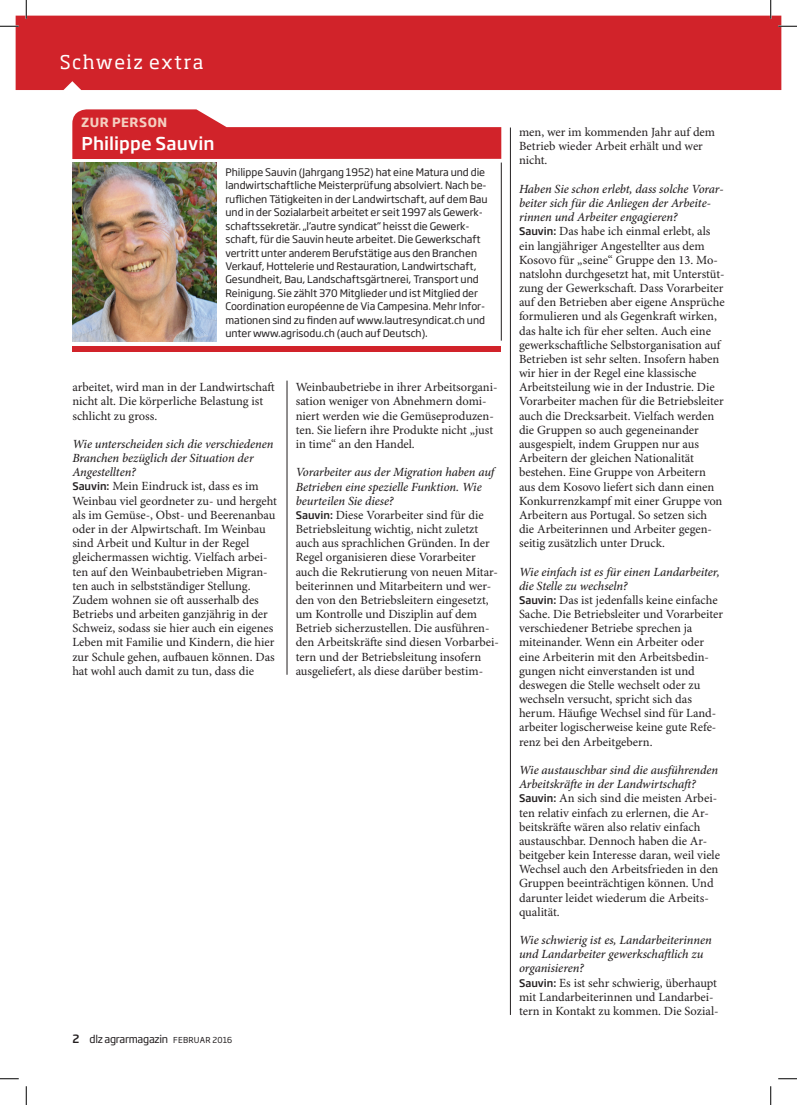
<style>
.page{position:relative;width:797px;height:1105px;background:#fff}
.page>*{position:absolute;margin:0;border:0;box-sizing:border-box;transform-origin:0 0}
.t1{font:18.75px "Soho Pro";letter-spacing:.075em;color:#fff}
.t2{font:500 17.5px "Soho Gothic Pro";letter-spacing:.005em;color:#fff}
.t3{font:12.5px/14.1px "Minion Pro";color:#231f20}
.t4{font:700 12.5px "Soho Gothic Pro";letter-spacing:.04em;color:#f4cfc0}
.t5{font:10.62px "Soho Gothic Pro";letter-spacing:-.025em;color:#231f20}
.t6{font:10.25px/13.4px "Soho Gothic Pro";letter-spacing:-.005em;color:#231f20}
.s1{font-weight:500;font-style:italic}
.s2{font-family:"Soho Gothic Pro";font-weight:500;font-size:10.25px}
.s3{font-weight:500;font-size:11.25px}
.s4{font-size:8.12px}
</style>
<div class="page">
<hr style="left:510px;top:128px;width:1px;height:887px;background:#231f20">
<hr style="left:287px;top:381px;width:1px;height:294px;background:#231f20">
<hr style="left:501px;top:163px;width:1px;height:178px;background:#231f20">
<svg style="left:72px;top:109px;width:429px;height:50px"></svg>
<div style="left:72px;top:346px;width:429px;height:5px;background:#d1232a"></div>
<img style="left:72px;top:162px;width:145px;height:179px">
<div style="left:16px;top:16px;width:765px;height:74px;background:#d1232a"></div>
<svg style="left:0;top:25px;width:19px;height:2px"></svg>
<svg style="left:778px;top:25px;width:19px;height:2px"></svg>
<svg style="left:0;top:1078px;width:19px;height:1px"></svg>
<svg style="left:778px;top:1078px;width:19px;height:1px"></svg>
<svg style="left:25px;top:0;width:2px;height:19px"></svg>
<svg style="left:25px;top:1086px;width:2px;height:19px"></svg>
<svg style="left:770px;top:0;width:1px;height:19px"></svg>
<svg style="left:770px;top:1086px;width:1px;height:19px"></svg>
<h1 class="t1" style="left:60px;top:49px;width:145px">Schweiz extra</h1>
<p class="t4" style="left:81px;top:112px;width:87px">ZUR PERSON</p>
<h2 class="t2" style="left:82px;top:129px;width:134px">Philippe Sauvin</h2>
<p class="t6" style="left:225px;top:165px;width:264px">Philippe Sauvin (Jahrgang 1952) hat eine Matura und die landwirtschaftliche Meisterprüfung absolviert. Nach be&shy;ruflichen Tätigkeiten in der Landwirtschaft, auf dem Bau und in der Sozialarbeit arbeitet er seit 1997 als Gewerk&shy;schaftssekretär. „l‘autre syndicat“ heisst die Gewerk&shy;schaft, für die Sauvin heute arbeitet. Die Gewerkschaft vertritt unter anderem Berufstätige aus den Branchen Verkauf, Hottelerie und Restauration, Landwirtschaft, Gesundheit, Bau, Landschaftsgärtnerei, Transport und Reinigung. Sie zählt 370 Mitglieder und ist Mitglied der Coordination européenne de Via Campesina. Mehr Infor&shy;mationen sind zu finden auf www.lautresyndicat.ch und unter www.agrisodu.ch (auch auf Deutsch).</p>
<p class="t3" style="left:72px;top:381px;width:204px">arbeitet, wird man in der Landwirtschaft nicht alt. Die körperliche Belastung ist schlicht zu gross.</p>
<p class="t3" style="left:72px;top:437px;width:206px"><span class="s1">Wie unterscheiden sich die verschiedenen Branchen bezüglich der Situation der Angestellten?<br></span><span class="s2">Sauvin:</span> Mein Eindruck ist, dass es im Weinbau viel geordneter zu- und hergeht als im Gemüse-, Obst- und Beerenanbau oder in der Alpwirtschaft. Im Weinbau sind Arbeit und Kultur in der Regel gleichermassen wichtig. Vielfach arbei&shy;ten auf den Weinbaubetrieben Migran&shy;ten auch in selbstständiger Stellung.<br>Zudem wohnen sie oft ausserhalb des Betriebs und arbeiten ganzjährig in der Schweiz, sodass sie hier auch ein eigenes Leben mit Familie und Kindern, die hier zur Schule gehen, aufbauen können. Das hat wohl auch damit zu tun, dass die</p>
<p class="t3" style="left:296px;top:381px;width:203px">Weinbaubetriebe in ihrer Arbeitsorgani&shy;sation weniger von Abnehmern domi&shy;niert werden wie die Gemüseproduzen&shy;ten. Sie liefern ihre Produkte nicht „just in time“ an den Handel.</p>
<p class="t3" style="left:296px;top:466px;width:205px"><span class="s1">Vorarbeiter aus der Migration haben auf Betrieben eine spezielle Funktion. Wie beurteilen Sie diese?<br></span><span class="s2">Sauvin:</span> Diese Vorarbeiter sind für die Betriebsleitung wichtig, nicht zuletzt auch aus sprachlichen Gründen. In der Regel organisieren diese Vorarbeiter auch die Rekrutierung von neuen Mitar&shy;beiterinnen und Mitarbeitern und wer&shy;den von den Betriebsleitern eingesetzt, um Kontrolle und Disziplin auf dem Betrieb sicherzustellen. Die ausführen&shy;den Arbeitskräfte sind diesen Vorbarbei&shy;tern und der Betriebsleitung insofern ausgeliefert, als diese darüber bestim-</p>
<p class="t5" style="left:72px;top:1031px;width:162px"><span class="s3">2</span> dlz agrarmagazin <span class="s4">fe bruar 2016</span></p>
<p class="t3" style="left:519px;top:126px;width:198px">men, wer im kommenden Jahr auf dem<br>Betrieb wieder Arbeit erhält und wer nicht.</p>
<p class="t3" style="left:519px;top:182px;width:207px"><span class="s1">Haben Sie schon erlebt, dass solche Vorar&shy;beiter sich für die Anliegen der Arbeite&shy;rinnen und Arbeiter engagieren?<br></span><span class="s2">Sauvin:</span> Das habe ich einmal erlebt, als ein langjähriger Angestellter aus dem Kosovo für „seine“ Gruppe den 13. Mo&shy;natslohn durchgesetzt hat, mit Unterstüt&shy;zung der Gewerkschaft. Dass Vorarbeiter auf den Betrieben aber eigene Ansprüche formulieren und als Gegenkraft wirken, das halte ich für eher selten. Auch eine gewerkschaftliche Selbstorganisation auf Betrieben ist sehr selten. Insofern haben wir hier in der Regel eine klassische Arbeitsteilung wie in der Industrie. Die Vorarbeiter machen für die Betriebsleiter auch die Drecksarbeit. Vielfach werden die Gruppen so auch gegeneinander ausgespielt, indem Gruppen nur aus Arbeitern der gleichen Nationalität bestehen. Eine Gruppe von Arbeitern aus dem Kosovo liefert sich dann einen Konkurrenzkampf mit einer Gruppe von Arbeitern aus Portugal. So setzen sich die Arbeiterinnen und Arbeiter gegen&shy;seitig zusätzlich unter Druck.</p>
<p class="t3" style="left:519px;top:565px;width:205px"><span class="s1">Wie einfach ist es für einen Landarbeiter, die Stelle zu wechseln?<br></span><span class="s2">Sauvin:</span> Das ist jedenfalls keine einfache Sache. Die Betriebsleiter und Vorarbeiter verschiedener Betriebe sprechen ja miteinander. Wenn ein Arbeiter oder eine Arbeiterin mit den Arbeitsbedin&shy;gungen nicht einverstanden ist und deswegen die Stelle wechselt oder zu wechseln versucht, spricht sich das herum. Häufige Wechsel sind für Land&shy;arbeiter logischerweise keine gute Refe&shy;renz bei den Arbeitgebern.</p>
<p class="t3" style="left:519px;top:763px;width:202px"><span class="s1">Wie austauschbar sind die ausführenden Arbeitskräfte in der Landwirtschaft?<br></span><span class="s2">Sauvin:</span> An sich sind die meisten Arbei&shy;ten relativ einfach zu erlernen, die Ar&shy;beitskräfte wären also relativ einfach austauschbar. Dennoch haben die Ar&shy;beitgeber kein Interesse daran, weil viele Wechsel auch den Arbeitsfrieden in den Gruppen beeinträchtigen können. Und darunter leidet wiederum die Arbeits&shy;qualität.</p>
<p class="t3" style="left:519px;top:933px;width:201px"><span class="s1">Wie schwierig ist es, Landarbeiterinnen und Landarbeiter gewerkschaftlich zu organisieren?<br></span><span class="s2">Sauvin:</span> Es ist sehr schwierig, überhaupt mit Landarbeiterinnen und Landarbei&shy;tern in Kontakt zu kommen. Die Sozial-</p>
</div>
